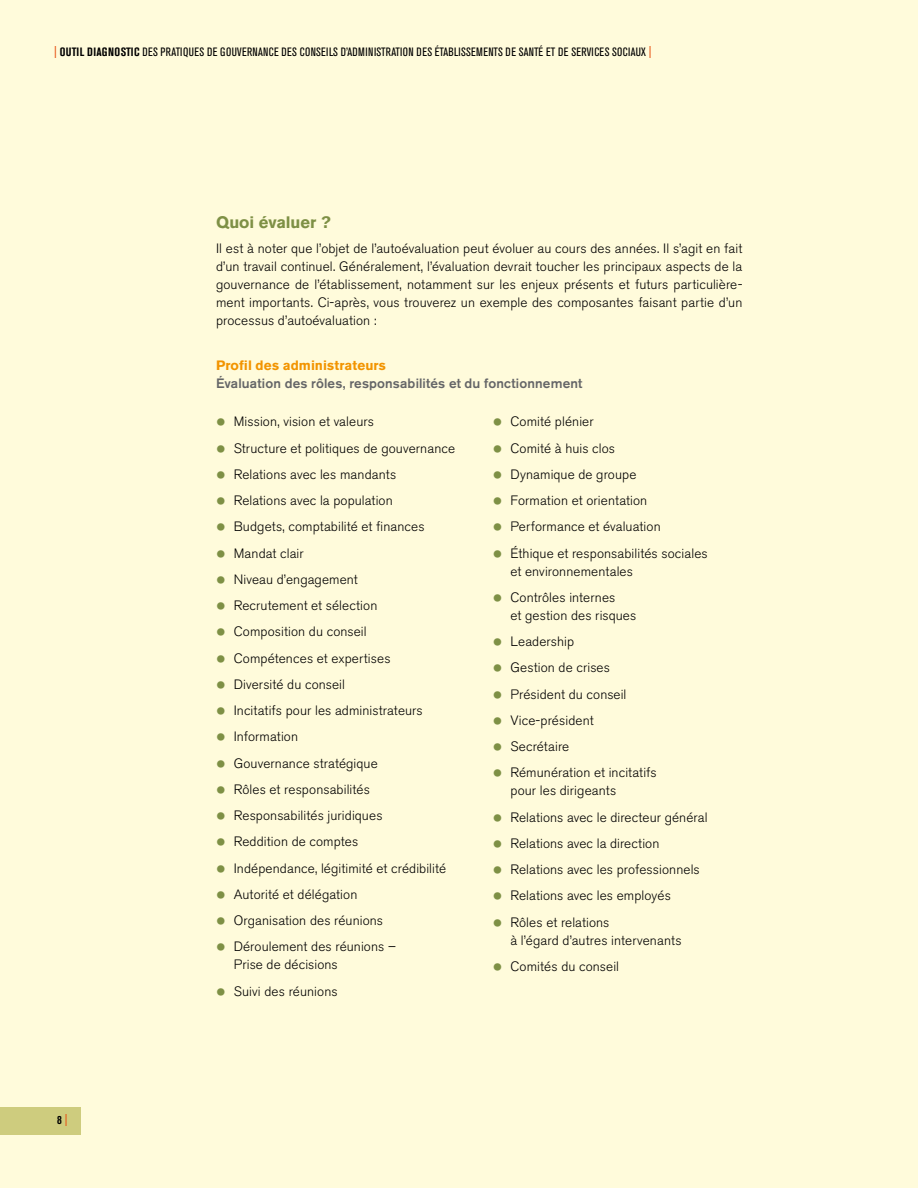
<style>
.page{position:relative;width:918px;height:1188px;background:#fffbdb}
.page>*{position:absolute;margin:0;border:0;box-sizing:border-box;transform-origin:0 0}
.t1{font:700 16.5px "Akzidenz Grotesk BE";color:#7e9045}
.t2{font:300 13.5px/18px "Akzidenz Grotesk BE";letter-spacing:.01em;color:#000}
.t3{font:500 13.5px "Akzidenz Grotesk BE";letter-spacing:.01em;color:#646567}
.t4{font:700 13.5px "Akzidenz Grotesk BE";letter-spacing:.01em;color:#f29400}
.t5{font:condensed 12px "Akzidenz Grotesk BE";letter-spacing:.02em;color:#000}
.t6{font:700 condensed 12px "Akzidenz Grotesk BE";color:#000}
.s1{font-weight:700;color:#e75113}
.s2{font-weight:700}
.s3{color:#e75113}
.s4{font-weight:400;font-size:28.5px;color:#7e9045}
</style>
<div class="page">
<div style="left:0;top:1107px;width:81px;height:27px;background:#cecc7e"></div>
<p class="t5" style="left:54px;top:45px;width:599px"><span class="s1">|</span> <span class="s2">OUTIL DIAGNOSTIC</span> DES PRATIQUES DE GOUVERNANCE DES CONSEILS D’ADMINISTRATION DES ÉTABLISSEMENTS DE SANTÉ ET DE SERVICES SOCIAUX <span class="s1">|</span></p>
<p class="t6" style="left:57px;top:1113px;width:12px">8 <span class="s3">|</span></p>
<p class="t1" style="left:216px;top:213px;width:116px">Quoi évaluer ?</p>
<p class="t2" style="left:216px;top:240px;width:528px;text-align:justify">Il est à noter que l’objet de l’autoévaluation peut évoluer au cours des années. Il s’agit en fait d’un travail continuel. Généralement, l’évaluation devrait toucher les principaux aspects de la gouvernance de l’établissement, notamment sur les enjeux présents et futurs particulière&shy;ment importants. Ci-après, vous trouverez un exemple des composantes faisant partie d’un processus d’autoévaluation :</p>
<p class="t4" style="left:216px;top:358px;width:172px">Profil des administrateurs</p>
<p class="t3" style="left:216px;top:375px;width:368px">Évaluation des rôles, responsabilités et du fonctionnement</p>
<p class="t2" style="left:216px;top:413px;width:160px"><span class="s4">•</span> Mission, vision et valeurs</p>
<p class="t2" style="left:216px;top:439px;width:241px"><span class="s4">•</span> Structure et politiques de gouvernance</p>
<p class="t2" style="left:216px;top:465px;width:182px"><span class="s4">•</span> Relations avec les mandants</p>
<p class="t2" style="left:216px;top:492px;width:178px"><span class="s4">•</span> Relations avec la population</p>
<p class="t2" style="left:216px;top:518px;width:210px"><span class="s4">•</span> Budgets, comptabilité et finances</p>
<p class="t2" style="left:216px;top:544px;width:89px"><span class="s4">•</span> Mandat clair</p>
<p class="t2" style="left:216px;top:570px;width:143px"><span class="s4">•</span> Niveau d’engagement</p>
<p class="t2" style="left:216px;top:597px;width:163px"><span class="s4">•</span> Recrutement et sélection</p>
<p class="t2" style="left:216px;top:623px;width:152px"><span class="s4">•</span> Composition du conseil</p>
<p class="t2" style="left:216px;top:649px;width:176px"><span class="s4">•</span> Compétences et expertises</p>
<p class="t2" style="left:216px;top:675px;width:130px"><span class="s4">•</span> Diversité du conseil</p>
<p class="t2" style="left:216px;top:702px;width:208px"><span class="s4">•</span> Incitatifs pour les administrateurs</p>
<p class="t2" style="left:216px;top:728px;width:84px"><span class="s4">•</span> Information</p>
<p class="t2" style="left:216px;top:754px;width:163px"><span class="s4">•</span> Gouvernance stratégique</p>
<p class="t2" style="left:216px;top:780px;width:156px"><span class="s4">•</span> Rôles et responsabilités</p>
<p class="t2" style="left:216px;top:807px;width:168px"><span class="s4">•</span> Responsabilités juridiques</p>
<p class="t2" style="left:216px;top:833px;width:144px"><span class="s4">•</span> Reddition de comptes</p>
<p class="t2" style="left:216px;top:859px;width:232px"><span class="s4">•</span> Indépendance, légitimité et crédibilité</p>
<p class="t2" style="left:216px;top:885px;width:143px"><span class="s4">•</span> Autorité et délégation</p>
<p class="t2" style="left:216px;top:912px;width:169px"><span class="s4">•</span> Organisation des réunions</p>
<p class="t2" style="left:234px;top:938px;width:164px;text-indent:-18px"><span class="s4">•</span> Déroulement des réunions –<br>Prise de décisions</p>
<p class="t2" style="left:216px;top:982px;width:123px"><span class="s4">•</span> Suivi des réunions</p>
<p class="t2" style="left:493px;top:413px;width:102px"><span class="s4">•</span> Comité plénier</p>
<p class="t2" style="left:493px;top:439px;width:124px"><span class="s4">•</span> Comité à huis clos</p>
<p class="t2" style="left:493px;top:465px;width:145px"><span class="s4">•</span> Dynamique de groupe</p>
<p class="t2" style="left:493px;top:492px;width:156px"><span class="s4">•</span> Formation et orientation</p>
<p class="t2" style="left:493px;top:518px;width:170px"><span class="s4">•</span> Performance et évaluation</p>
<p class="t2" style="left:510px;top:544px;width:199px;text-indent:-18px"><span class="s4">•</span> Éthique et responsabilités sociales et environnementales</p>
<p class="t2" style="left:510px;top:588px;width:127px;text-indent:-18px"><span class="s4">•</span> Contrôles internes<br>et gestion des risques</p>
<p class="t2" style="left:493px;top:633px;width:83px"><span class="s4">•</span> Leadership</p>
<p class="t2" style="left:493px;top:659px;width:119px"><span class="s4">•</span> Gestion de crises</p>
<p class="t2" style="left:493px;top:685px;width:135px"><span class="s4">•</span> Président du conseil</p>
<p class="t2" style="left:493px;top:711px;width:102px"><span class="s4">•</span> Vice-président</p>
<p class="t2" style="left:493px;top:738px;width:78px"><span class="s4">•</span> Secrétaire</p>
<p class="t2" style="left:510px;top:764px;width:148px;text-indent:-18px"><span class="s4">•</span> Rémunération et incitatifs pour les dirigeants</p>
<p class="t2" style="left:493px;top:808px;width:216px"><span class="s4">•</span> Relations avec le directeur général</p>
<p class="t2" style="left:493px;top:834px;width:168px"><span class="s4">•</span> Relations avec la direction</p>
<p class="t2" style="left:493px;top:861px;width:209px"><span class="s4">•</span> Relations avec les professionnels</p>
<p class="t2" style="left:493px;top:887px;width:180px"><span class="s4">•</span> Relations avec les employés</p>
<p class="t2" style="left:510px;top:913px;width:173px;text-indent:-18px"><span class="s4">•</span> Rôles et relations<br>à l’égard d’autres intervenants</p>
<p class="t2" style="left:493px;top:957px;width:128px"><span class="s4">•</span> Comités du conseil</p>
</div>
